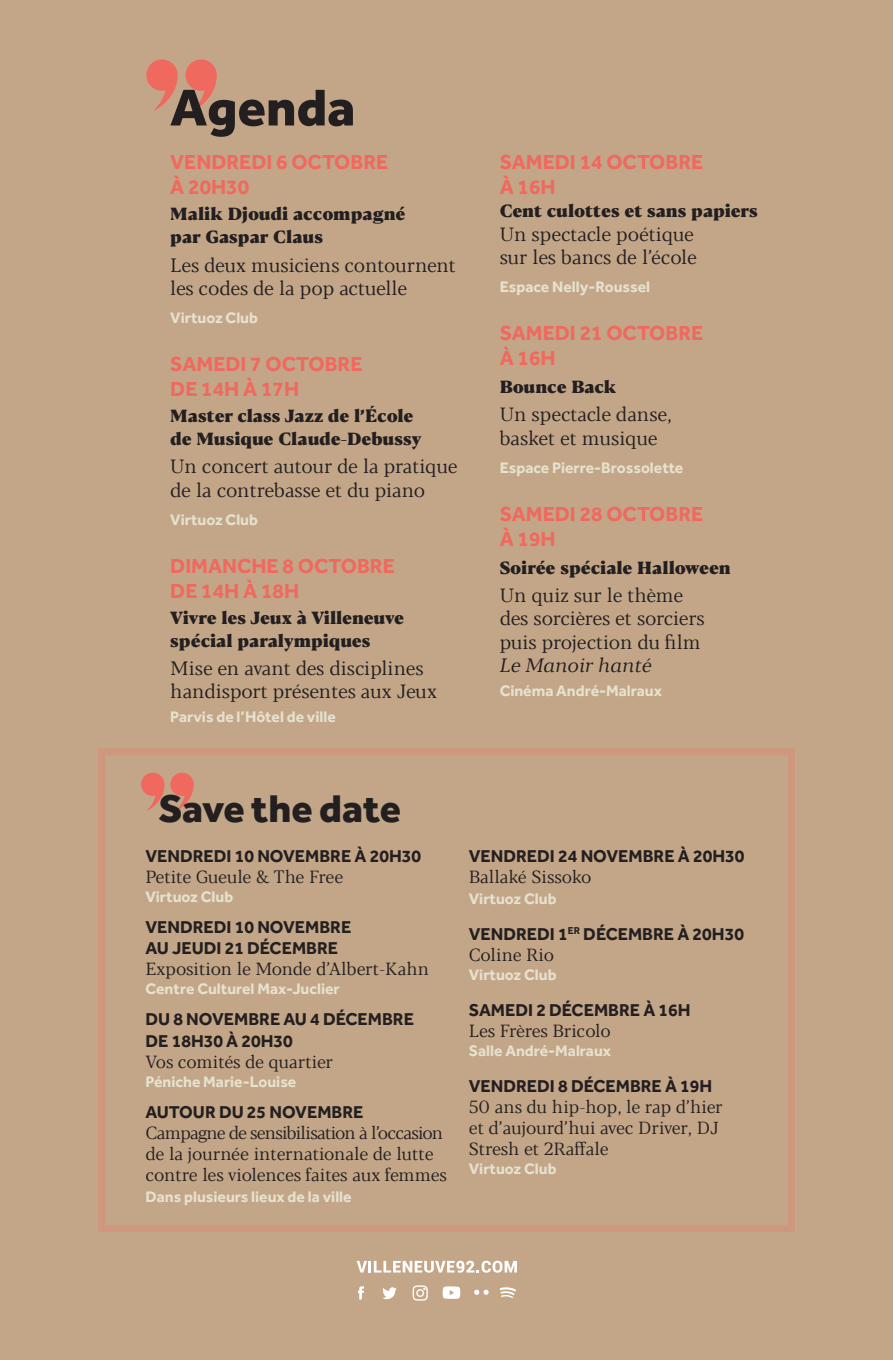
<style>
.page{position:relative;width:893px;height:1360px;background:#fff}
.page>*{position:absolute;margin:0;border:0;box-sizing:border-box;transform-origin:0 0}
.t1{font:800 53.38px "Effra";color:#231f20}
.t2{font:800 39.9px "Effra";color:#231f20}
.t3{font:700 21px/25.2px "Effra";color:#f0695f}
.t4{font:19.25px/23.1px "Blacker Pro Text";color:#231f20}
.t5{font:italic 19.25px "Blacker Pro Text";color:#231f20}
.t6{font:700 17.68px/21.3px "Effra";color:#231f20}
.t7{font:17.5px/21px "Blacker Pro Text";letter-spacing:-.01em;color:#231f20}
.t8{font:800 17.5px/23.1px "Blacker Pro Text";color:#231f20}
.t9{font:700 15.75px "Effra";color:#e6e2d0}
</style>
<div class="page">
<div style="left:0;top:0;width:893px;height:1359px;background:#c3a688"></div>
<svg style="left:98px;top:748px;width:697px;height:483px"></svg>
<svg style="left:146px;top:59px;width:32px;height:52px"></svg>
<svg style="left:185px;top:59px;width:32px;height:52px"></svg>
<svg style="left:141px;top:772px;width:23px;height:39px"></svg>
<svg style="left:170px;top:772px;width:24px;height:39px"></svg>
<svg style="left:357px;top:1260px;width:160px;height:12px"></svg>
<svg style="left:358px;top:1286px;width:6px;height:13px"></svg>
<svg style="left:382px;top:1287px;width:15px;height:11px"></svg>
<svg style="left:442px;top:1286px;width:18px;height:12px"></svg>
<svg style="left:474px;top:1289px;width:15px;height:5px"></svg>
<svg style="left:413px;top:1285px;width:15px;height:15px"></svg>
<svg style="left:500px;top:1287px;width:16px;height:10px"></svg>
<h1 class="t1" style="left:170px;top:74px;width:187px">Agenda</h1>
<p class="t3" style="left:170px;top:149px;width:220px">VENDREDI 6 OCTOBRE<br>À 20H30</p>
<p class="t8" style="left:170px;top:201px;width:237px">Malik Djoudi accompagné par Gaspar Claus</p>
<p class="t4" style="left:170px;top:253px;width:287px">Les deux musiciens contournent les codes de la pop actuelle</p>
<p class="t9" style="left:170px;top:308px;width:89px">Virtuoz Club</p>
<p class="t3" style="left:170px;top:351px;width:194px">SAMEDI 7 OCTOBRE<br>DE 14H À 17H</p>
<p class="t8" style="left:170px;top:403px;width:253px">Master class Jazz de l’École de Musique Claude-Debussy</p>
<p class="t4" style="left:170px;top:454px;width:289px">Un concert autour de la pratique de la contrebasse et du piano</p>
<p class="t9" style="left:170px;top:509px;width:89px">Virtuoz Club</p>
<p class="t3" style="left:170px;top:553px;width:226px">DIMANCHE 8 OCTOBRE<br>DE 14H À 18H</p>
<p class="t8" style="left:170px;top:605px;width:235px">Vivre les Jeux à Villeneuve spécial paralympiques</p>
<p class="t4" style="left:170px;top:656px;width:268px">Mise en avant des disciplines handisport présentes aux Jeux</p>
<p class="t9" style="left:170px;top:706px;width:167px">Parvis de l’Hôtel de ville</p>
<p class="t3" style="left:500px;top:149px;width:205px">SAMEDI 14 OCTOBRE<br>À 16H</p>
<p class="t8" style="left:500px;top:198px;width:260px">Cent culottes et sans papiers</p>
<p class="t4" style="left:500px;top:222px;width:199px">Un spectacle poétique sur les bancs de l’école</p>
<p class="t9" style="left:500px;top:277px;width:152px">Espace Nelly-Roussel</p>
<p class="t3" style="left:500px;top:320px;width:205px">SAMEDI 21 OCTOBRE<br>À 16H</p>
<p class="t8" style="left:500px;top:374px;width:118px">Bounce Back</p>
<p class="t4" style="left:500px;top:402px;width:174px">Un spectacle danse, basket et musique</p>
<p class="t9" style="left:500px;top:458px;width:185px">Espace Pierre-Brossolette</p>
<p class="t3" style="left:500px;top:501px;width:205px">SAMEDI 28 OCTOBRE<br>À 19H</p>
<p class="t8" style="left:500px;top:555px;width:233px">Soirée spéciale Halloween</p>
<p class="t4" style="left:500px;top:583px;width:207px">Un quiz sur le thème des sorcières et sorciers puis projection du film</p>
<p class="t5" style="left:500px;top:652px;width:153px">Le Manoir hanté</p>
<p class="t9" style="left:500px;top:680px;width:164px">Cinéma André-Malraux</p>
<h2 class="t2" style="left:159px;top:783px;width:244px">Save the date</h2>
<p class="t6" style="left:145px;top:844px;width:277px">VENDREDI 10 NOVEMBRE À 20H30</p>
<p class="t7" style="left:145px;top:865px;width:199px">Petite Gueule &amp; The Free</p>
<p class="t9" style="left:145px;top:886px;width:89px">Virtuoz Club</p>
<p class="t6" style="left:145px;top:915px;width:207px">VENDREDI 10 NOVEMBRE<br>AU JEUDI 21 DÉCEMBRE</p>
<p class="t7" style="left:145px;top:958px;width:285px">Exposition le Monde d’Albert-Kahn</p>
<p class="t9" style="left:145px;top:979px;width:196px">Centre Culturel Max-Juclier</p>
<p class="t6" style="left:145px;top:1008px;width:270px">DU 8 NOVEMBRE AU 4 DÉCEMBRE<br>DE 18H30 À 20H30</p>
<p class="t7" style="left:145px;top:1050px;width:189px">Vos comités de quartier</p>
<p class="t9" style="left:145px;top:1071px;width:152px">Péniche Marie-Louise</p>
<p class="t6" style="left:145px;top:1100px;width:219px">AUTOUR DU 25 NOVEMBRE</p>
<p class="t7" style="left:145px;top:1121px;width:303px">Campagne de sensibilisation à l’occasion de la journée internationale de lutte contre les violences faites aux femmes</p>
<p class="t9" style="left:145px;top:1186px;width:208px">Dans plusieurs lieux de la ville</p>
<p class="t6" style="left:469px;top:844px;width:277px">VENDREDI 24 NOVEMBRE À 20H30</p>
<p class="t7" style="left:469px;top:865px;width:124px">Ballaké Sissoko</p>
<p class="t9" style="left:469px;top:888px;width:89px">Virtuoz Club</p>
<p class="t6" style="left:469px;top:922px;width:277px">VENDREDI 1<sup>ER</sup> DÉCEMBRE À 20H30</p>
<p class="t7" style="left:469px;top:943px;width:87px">Coline Rio</p>
<p class="t9" style="left:469px;top:964px;width:89px">Virtuoz Club</p>
<p class="t6" style="left:469px;top:999px;width:223px">SAMEDI 2 DÉCEMBRE À 16H</p>
<p class="t7" style="left:469px;top:1019px;width:144px">Les Frères Bricolo</p>
<p class="t9" style="left:469px;top:1041px;width:144px">Salle André-Malraux</p>
<p class="t6" style="left:469px;top:1075px;width:245px">VENDREDI 8 DÉCEMBRE À 19H</p>
<p class="t7" style="left:469px;top:1096px;width:255px">50 ans du hip-hop, le rap d’hier et d’aujourd’hui avec Driver, DJ<br>Stresh et 2Raffale</p>
<p class="t9" style="left:469px;top:1159px;width:89px">Virtuoz Club</p>
</div>
